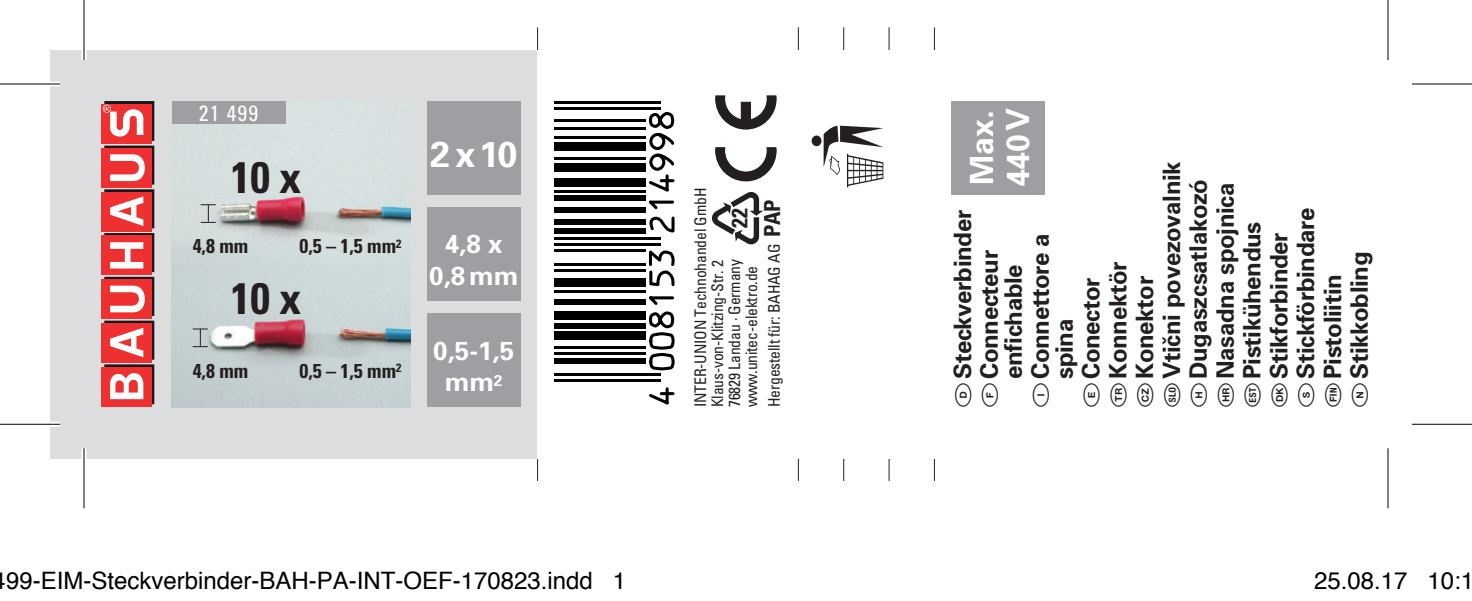
<style>
.page{position:relative;width:1472px;height:601px;background:#fff}
.page>*{position:absolute;margin:0;border:0;box-sizing:border-box;transform-origin:0 0}
.t1{font:53.2px "Technical LH Pi One";color:#231f20}
.t2{font:700 condensed 44px "Univers";color:#231f20}
.t3{font:700 36px "Univers";color:#fff}
.t4{font:700 32px/36px "Univers";color:#fff}
.t5{font:700 26px/31.2px "Univers";color:#fff;text-align:center}
.t6{font:700 24px/26.8px "Univers";letter-spacing:-.015em;color:#231f20}
.t7{font:700 24px "Univers CE";letter-spacing:-.015em;color:#231f20}
.t8{font:24px "Helvetica";color:#000}
.t9{font:condensed 22px "Univers";color:#fff}
.t10{font:700 condensed 22px "Univers";color:#231f20}
.t11{font:700 condensed 20px "Univers";color:#231f20}
.t12{font:condensed 16px/16.8px "Univers";letter-spacing:-.01em;color:#231f20}
.s1{font-family:"National Codes Europe";font-weight:400}
</style>
<div class="page">
<hr style="left:537px;top:27px;width:1px;height:454px;background:#231f20">
<div style="left:50px;top:50px;width:488px;height:408px;background:#dcdddf"></div>
<img style="left:172px;top:101px;width:238px;height:306px">
<svg style="left:193px;top:328px;width:15px;height:19px"></svg>
<svg style="left:201px;top:204px;width:15px;height:19px"></svg>
<hr style="left:888px;top:27px;width:2px;height:454px;background:#231f20">
<hr style="left:843px;top:27px;width:1px;height:454px;background:#231f20">
<hr style="left:798px;top:27px;width:1px;height:454px;background:#231f20">
<hr style="left:934px;top:27px;width:1px;height:454px;background:#231f20">
<div style="left:427px;top:208px;width:94px;height:93px;background:#9d9fa2"></div>
<div style="left:427px;top:101px;width:94px;height:94px;background:#9d9fa2"></div>
<div style="left:102px;top:323px;width:50px;height:39px;background:#ee3030"></div>
<div style="left:102px;top:236px;width:50px;height:39px;background:#ee3030"></div>
<div style="left:102px;top:367px;width:50px;height:40px;background:#ee3030"></div>
<div style="left:102px;top:280px;width:50px;height:39px;background:#ee3030"></div>
<div style="left:102px;top:148px;width:50px;height:39px;background:#ee3030"></div>
<div style="left:102px;top:192px;width:50px;height:39px;background:#ee3030"></div>
<div style="left:102px;top:104px;width:50px;height:40px;background:#ee3030"></div>
<svg style="left:103px;top:101px;width:51px;height:303px"></svg>
<div style="left:172px;top:101px;width:113px;height:23px;background:#9d9fa2"></div>
<div style="left:538px;top:50px;width:884px;height:408px;background:#fff"></div>
<hr style="left:555px;top:379px;width:106px;height:2px;background:#000">
<hr style="left:555px;top:373px;width:106px;height:2px;background:#000">
<div style="left:555px;top:358px;width:91px;height:6px;background:#000"></div>
<hr style="left:555px;top:353px;width:91px;height:2px;background:#000">
<hr style="left:555px;top:347px;width:91px;height:2px;background:#000">
<div style="left:555px;top:332px;width:91px;height:8px;background:#000"></div>
<div style="left:555px;top:323px;width:91px;height:5px;background:#000"></div>
<div style="left:555px;top:311px;width:91px;height:8px;background:#000"></div>
<div style="left:555px;top:299px;width:91px;height:5px;background:#000"></div>
<hr style="left:555px;top:290px;width:91px;height:3px;background:#000">
<div style="left:555px;top:279px;width:91px;height:8px;background:#000"></div>
<hr style="left:555px;top:270px;width:91px;height:2px;background:#000">
<hr style="left:555px;top:264px;width:91px;height:2px;background:#000">
<hr style="left:555px;top:249px;width:91px;height:2px;background:#000">
<hr style="left:555px;top:243px;width:106px;height:2px;background:#000">
<hr style="left:555px;top:237px;width:106px;height:2px;background:#000">
<div style="left:555px;top:228px;width:91px;height:5px;background:#000"></div>
<div style="left:555px;top:219px;width:91px;height:6px;background:#000"></div>
<div style="left:555px;top:208px;width:91px;height:5px;background:#000"></div>
<div style="left:555px;top:196px;width:91px;height:5px;background:#000"></div>
<hr style="left:555px;top:190px;width:91px;height:2px;background:#000">
<div style="left:555px;top:178px;width:91px;height:8px;background:#000"></div>
<div style="left:555px;top:163px;width:91px;height:8px;background:#000"></div>
<hr style="left:555px;top:157px;width:91px;height:3px;background:#000">
<div style="left:555px;top:143px;width:91px;height:8px;background:#000"></div>
<hr style="left:555px;top:137px;width:91px;height:2px;background:#000">
<hr style="left:555px;top:128px;width:91px;height:2px;background:#000">
<hr style="left:555px;top:119px;width:91px;height:2px;background:#000">
<hr style="left:555px;top:107px;width:106px;height:2px;background:#000">
<hr style="left:555px;top:101px;width:106px;height:2px;background:#000">
<svg style="left:646px;top:111px;width:29px;height:294px"></svg>
<div style="left:427px;top:314px;width:94px;height:93px;background:#9d9fa2"></div>
<div style="left:951px;top:101px;width:94px;height:94px;background:#9d9fa2"></div>
<svg style="left:812px;top:126px;width:71px;height:61px"></svg>
<svg style="left:715px;top:147px;width:62px;height:34px"></svg>
<svg style="left:715px;top:95px;width:62px;height:35px"></svg>
<div style="left:0;top:81px;width:60px;height:5px;background:#fff"></div>
<div style="left:0;top:422px;width:60px;height:5px;background:#fff"></div>
<hr style="left:82px;top:0;width:4px;height:60px;background:#fff">
<hr style="left:82px;top:448px;width:4px;height:60px;background:#fff">
<hr style="left:0;top:83px;width:60px;height:2px;background:#000">
<hr style="left:1412px;top:83px;width:60px;height:2px;background:#000">
<hr style="left:0;top:423px;width:60px;height:2px;background:#000">
<hr style="left:1412px;top:423px;width:60px;height:2px;background:#000">
<hr style="left:83px;top:0;width:2px;height:60px;background:#000">
<hr style="left:83px;top:448px;width:2px;height:60px;background:#000">
<hr style="left:1387px;top:0;width:2px;height:60px;background:#000">
<hr style="left:1387px;top:448px;width:2px;height:60px;background:#000">
<p class="t9" style="left:199px;top:100px;width:61px">21 499</p>
<h2 class="t2" style="left:231px;top:150px;width:72px">10 x</h2>
<h3 class="t3" style="left:430px;top:131px;width:89px">2x10</h3>
<p class="t11" style="left:193px;top:234px;width:57px">4,8 mm</p>
<p class="t11" style="left:300px;top:234px;width:103px">0,5 – 1,5 mm<sup>2</sup></p>
<p class="t5" style="left:429px;top:228px;width:91px">4,8 x<br>0,8mm</p>
<h2 class="t2" style="left:231px;top:271px;width:72px">10 x</h2>
<p class="t11" style="left:193px;top:358px;width:57px">4,8 mm</p>
<p class="t11" style="left:300px;top:358px;width:103px">0,5 – 1,5 mm<sup>2</sup></p>
<p class="t5" style="left:433px;top:334px;width:82px">0,5-1,5 mm<sup>2</sup></p>
<p class="t12" style="left:692px;top:407px;width:221px;rotate:-90deg">INTER-UNION Technohandel GmbH<br>Klaus-von-Klitzing-Str. 2<br>76829 Landau · Germany www.unitec-elektro.de</p>
<h1 class="t1" style="left:711px;top:245px;width:55px;rotate:-90deg">.</h1>
<p class="t10" style="left:759px;top:237px;width:40px;rotate:-90deg">PAP</p>
<p class="t10" style="left:726px;top:228px;width:21px;rotate:-90deg">22</p>
<p class="t12" style="left:766px;top:407px;width:165px;rotate:-90deg">Hergestellt für: BAHAG AG</p>
<h3 class="t4" style="left:963px;top:187px;width:81px;rotate:-90deg">Max.<br>440V</h3>
<p class="t6" style="left:948px;top:407px;width:199px;rotate:-90deg"><span class="s1">D</span> Steckverbinder<br><span class="s1">F</span> Connecteur</p>
<p class="t6" style="left:999px;top:407px;width:175px;text-align:center;rotate:-90deg">enfichable<br><span class="s1">I</span> Connettore a</p>
<p class="t6" style="left:1050px;top:407px;width:131px;text-align:center;rotate:-90deg">spina<br><span class="s1">E</span> Conector</p>
<p class="t7" style="left:1104px;top:407px;width:147px;rotate:-90deg"><span class="s1">Z</span> Konnektör</p>
<p class="t7" style="left:1131px;top:407px;width:133px;rotate:-90deg"><span class="s1">j</span> Konektor</p>
<p class="t7" style="left:1157px;top:407px;width:247px;rotate:-90deg"><span class="s1">X</span> Vtični povezovalnik</p>
<p class="t7" style="left:1184px;top:407px;width:230px;rotate:-90deg"><span class="s1">H</span> Dugaszcsatlakozó</p>
<p class="t7" style="left:1211px;top:379px;width:197px;rotate:-90deg">Nasadna spojnica</p>
<p class="t6" style="left:1238px;top:407px;width:201px;rotate:-90deg"><span class="s1">o</span> Pistikühendus <span class="s1">l</span> Stikforbinder<br><span class="s1">S</span> Stickförbindare <span class="s1">q</span> Pistoliitin<br><span class="s1">N</span> Stikkobling</p>
<p class="t8" style="left:6px;top:562px;width:622px">99-EIM-Steckverbinder-BAH-PA-INT-OEF-170823.indd 1</p>
<p class="t8" style="left:1314px;top:562px;width:162px">25.08.17 10:1</p>
</div>
